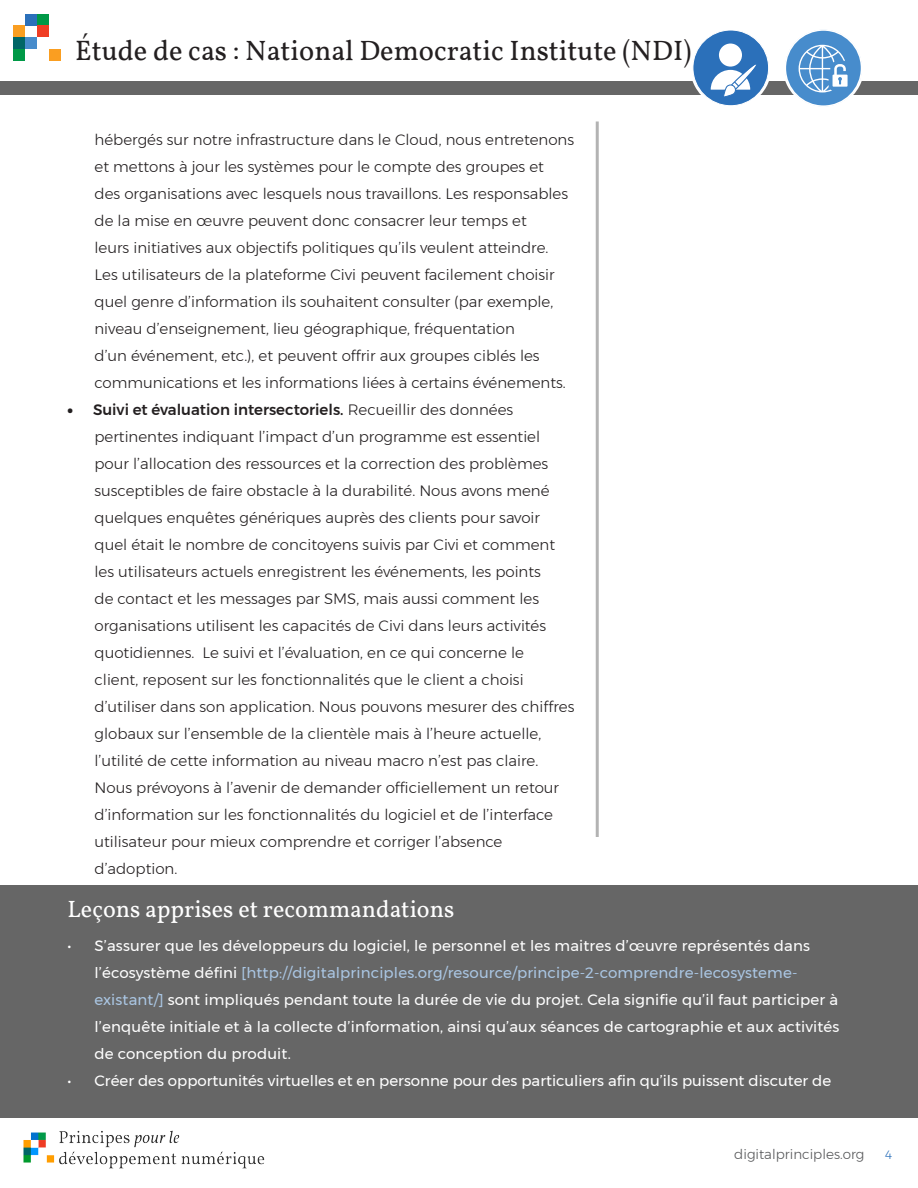
<style>
.page{position:relative;width:918px;height:1188px;background:#fff}
.page>*{position:absolute;margin:0;border:0;box-sizing:border-box;transform-origin:0 0}
.t1{font:28.5px "Vollkorn";color:#231f20}
.t2{font:24px "Vollkorn";color:#fff}
.t3{font:300 15px/27px "Montserrat";color:#231f20}
.t4{font:15px/27px "Montserrat";letter-spacing:.01em;color:#fff}
.t5{font:300 13.5px "Montserrat";color:#57585a}
.t6{font:300 12px "Montserrat";color:#2b70ba}
.s1{font-weight:900}
.s2{font-weight:500}
.s3{color:#aac6e3}
</style>
<div class="page">
<div style="left:0;top:81px;width:918px;height:13px;background:#666"></div>
<div style="left:690px;top:27px;width:81px;height:81px;background:#fff;border-radius:50%"></div>
<div style="left:693px;top:30px;width:76px;height:76px;background:#2b70ba;border-radius:50%"></div>
<div style="left:692px;top:30px;width:77px;height:76px;border:1px solid #fff;border-radius:50%"></div>
<div style="left:719px;top:44px;width:23px;height:23px;background:#fff;border-radius:50%"></div>
<svg style="left:711px;top:63px;width:47px;height:35px"></svg>
<div style="left:783px;top:27px;width:81px;height:81px;background:#fff;border-radius:50%"></div>
<div style="left:785px;top:30px;width:77px;height:76px;background:#478ccc;border-radius:50%"></div>
<div style="left:785px;top:29px;width:77px;height:78px;border:2px solid #fff;border-radius:50%"></div>
<svg style="left:799px;top:45px;width:49px;height:48px"></svg>
<div style="left:25px;top:14px;width:12px;height:12px;background:#2b70ba"></div>
<div style="left:37px;top:14px;width:11px;height:12px;background:#009947"></div>
<div style="left:14px;top:26px;width:11px;height:11px;background:#fa9e21"></div>
<div style="left:37px;top:26px;width:11px;height:11px;background:#f03d24"></div>
<div style="left:14px;top:37px;width:11px;height:12px;background:#066"></div>
<div style="left:25px;top:37px;width:12px;height:12px;background:#478ccc"></div>
<div style="left:14px;top:49px;width:11px;height:11px;background:#009947"></div>
<div style="left:50px;top:49px;width:11px;height:11px;background:#fa9e21"></div>
<img style="left:24px;top:1130px;width:241px;height:39px">
<div style="left:0;top:885px;width:918px;height:232px;background:#666"></div>
<hr style="left:596px;top:122px;width:3px;height:715px;background:#b3b3b3">
<h1 class="t1" style="left:75px;top:33px;width:618px">Étude de cas : National Democratic Institute (NDI)</h1>
<p class="t3" style="left:94px;top:126px;width:481px">hébergés sur notre infrastructure dans le Cloud, nous entretenons et mettons à jour les systèmes pour le compte des groupes et<br>des organisations avec lesquels nous travaillons. Les responsables de la mise en œuvre peuvent donc consacrer leur temps et<br>leurs initiatives aux objectifs politiques qu’ils veulent atteindre.<br>Les utilisateurs de la plateforme Civi peuvent facilement choisir quel genre d’information ils souhaitent consulter (par exemple, niveau d’enseignement, lieu géographique, fréquentation<br>d’un événement, etc.), et peuvent offrir aux groupes ciblés les communications et les informations liées à certains événements.</p>
<p class="t3" style="left:94px;top:396px;width:481px;text-indent:-27px"><span class="s1">•</span> <span class="s2">Suivi et évaluation intersectoriels.</span> Recueillir des données pertinentes indiquant l’impact d’un programme est essentiel pour l’allocation des ressources et la correction des problèmes susceptibles de faire obstacle à la durabilité. Nous avons mené quelques enquêtes génériques auprès des clients pour savoir quel était le nombre de concitoyens suivis par Civi et comment les utilisateurs actuels enregistrent les événements, les points<br>de contact et les messages par SMS, mais aussi comment les organisations utilisent les capacités de Civi dans leurs activités quotidiennes. Le suivi et l’évaluation, en ce qui concerne le<br>client, reposent sur les fonctionnalités que le client a choisi d’utiliser dans son application. Nous pouvons mesurer des chiffres globaux sur l’ensemble de la clientèle mais à l’heure actuelle, l’utilité de cette information au niveau macro n’est pas claire.<br>Nous prévoyons à l’avenir de demander officiellement un retour d’information sur les fonctionnalités du logiciel et de l’interface utilisateur pour mieux comprendre et corriger l’absence d’adoption.</p>
<p class="t2" style="left:68px;top:895px;width:388px">Leçons apprises et recommandations</p>
<p class="t4" style="left:94px;top:932px;width:746px;text-indent:-27px">• S’assurer que les développeurs du logiciel, le personnel et les maitres d’œuvre représentés dans l’écosystème défini <span class="s3">[http://digitalprinciples.org/resource/principe-2-comprendre-lecosysteme&shy;existant/]</span> sont impliqués pendant toute la durée de vie du projet. Cela signifie qu’il faut participer à l’enquête initiale et à la collecte d’information, ainsi qu’aux séances de cartographie et aux activités de conception du produit.</p>
<p class="t4" style="left:68px;top:1067px;width:765px">• Créer des opportunités virtuelles et en personne pour des particuliers afin qu’ils puissent discuter de</p>
<p class="t5" style="left:734px;top:1144px;width:132px">digitalprinciples.org</p>
<p class="t6" style="left:885px;top:1146px;width:9px">4</p>
</div>
